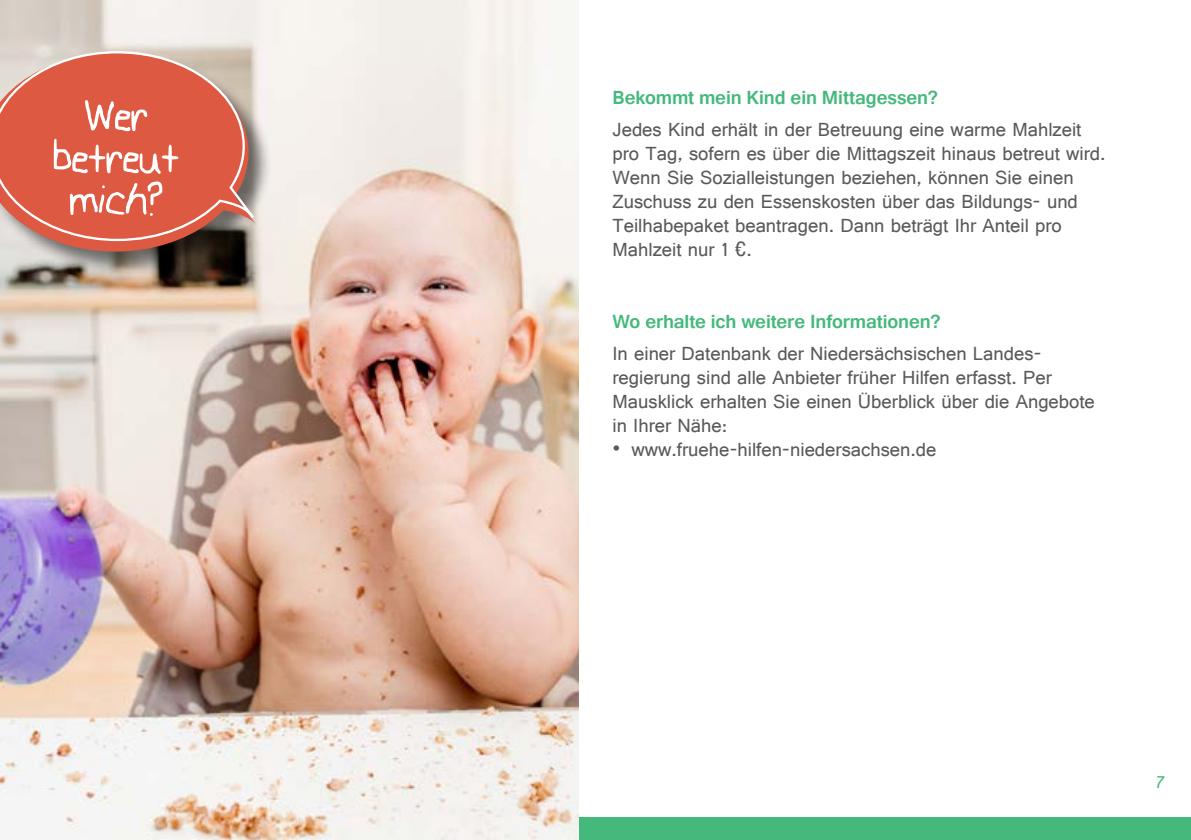
<style>
.page{position:relative;width:1191px;height:840px;background:#fff}
.page>*{position:absolute;margin:0;border:0;box-sizing:border-box;transform-origin:0 0}
.t1{font:52px/42px "Kindergarten";color:#fff;text-align:center}
.t2{font:20px/24px "Gautami";color:#58595b}
.t3{font:700 20px "Gautami";letter-spacing:-.005em;color:#45b97c}
.t4{font:18px "Gautami";color:#45b97c}
</style>
<div class="page">
<div style="left:0;top:816px;width:1191px;height:23px;background:#45b97c"></div>
<img style="left:0;top:0;width:578px;height:839px">
<div style="left:0;top:53px;width:273px;height:223px;background:#000;opacity:.5"></div>
<svg style="left:0;top:242px;width:248px;height:9px;background:#8d5e54"></svg>
<svg style="left:256px;top:194px;width:11px;height:45px"></svg>
<svg style="left:0;top:50px;width:256px;height:192px;background:#d66c58"></svg>
<h1 class="t1" style="left:53px;top:97px;width:127px">Wer betreut mich?</h1>
<p class="t3" style="left:612px;top:85px;width:327px">Bekommt mein Kind ein Mittagessen?</p>
<p class="t2" style="left:612px;top:117px;width:495px">Jedes Kind erhält in der Betreuung eine warme Mahlzeit pro Tag, sofern es über die Mittagszeit hinaus betreut wird.<br>Wenn Sie Sozialleistungen beziehen, können Sie einen Zuschuss zu den Essenskosten über das Bildungs- und Teilhabepaket beantragen. Dann beträgt Ihr Anteil pro Mahlzeit nur 1 €.</p>
<p class="t3" style="left:612px;top:309px;width:330px">Wo erhalte ich weitere Informationen?</p>
<p class="t2" style="left:612px;top:341px;width:484px">In einer Datenbank der Niedersächsischen Landes&shy;regierung sind alle Anbieter früher Hilfen erfasst. Per Mausklick erhalten Sie einen Überblick über die Angebote in Ihrer Nähe:</p>
<p class="t2" style="left:612px;top:437px;width:325px">• www.fruehe-hilfen-niedersachsen.de</p>
<p class="t4" style="left:1155px;top:770px;width:12px">7</p>
</div>
